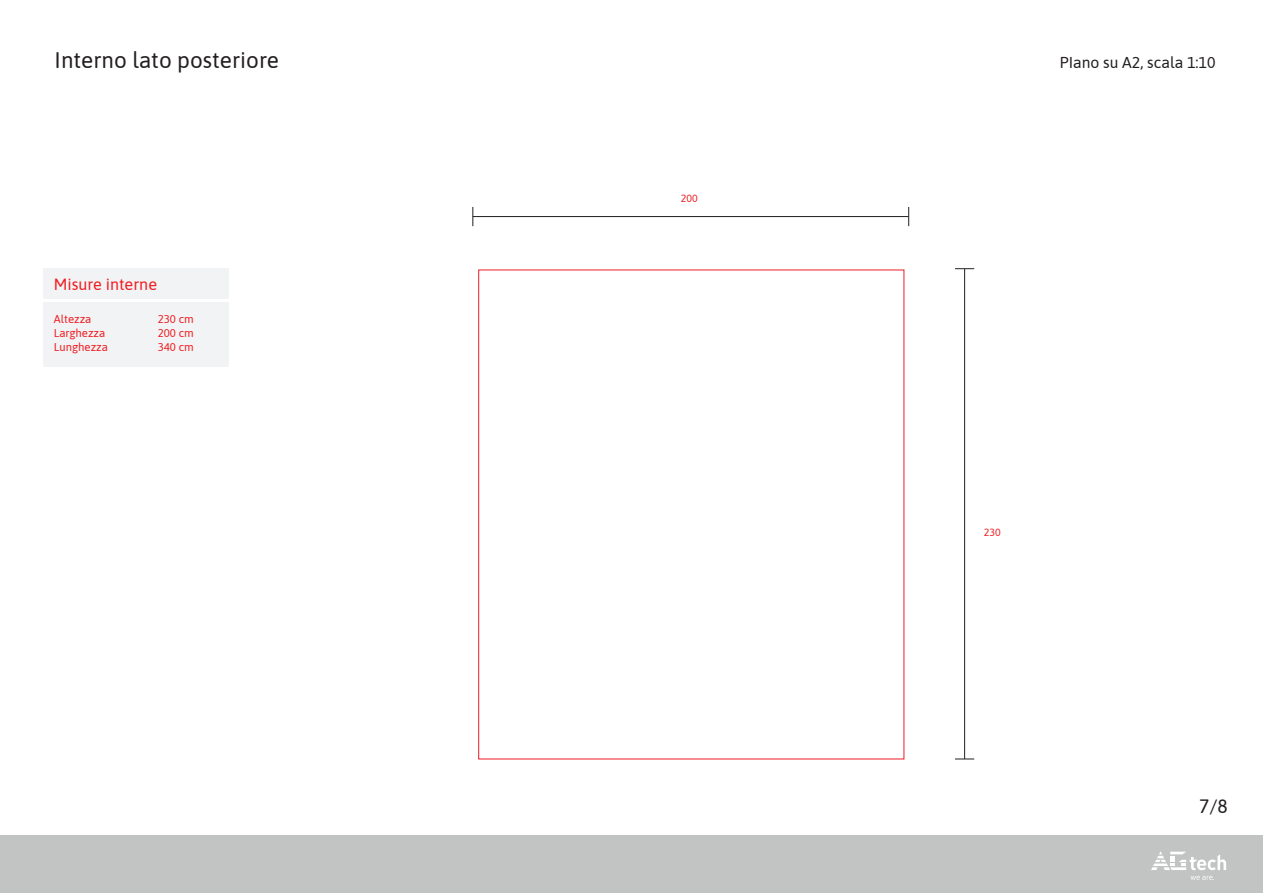
<style>
.page{position:relative;width:1263px;height:893px;background:#fff}
.page>*{position:absolute;margin:0;border:0;box-sizing:border-box;transform-origin:0 0}
.t1{font:22.5px "Asap";color:#231f20}
.t2{font:19.27px "Asap";color:#231f20}
.t3{font:16.2px "Asap";color:#ee1d23}
.t4{font:15.75px "Asap";color:#231f20}
.t5{font:11.32px "Asap";color:#ee1d23}
.t6{font:10.5px "Asap";color:#ee1d23}
</style>
<div class="page">
<div style="left:0;top:836px;width:1263px;height:57px;background:#c2c3c3"></div>
<svg style="left:1190px;top:876px;width:24px;height:4px"></svg>
<svg style="left:1151px;top:851px;width:75px;height:19px"></svg>
<div style="left:43px;top:269px;width:186px;height:30px;background:#f2f3f4"></div>
<div style="left:43px;top:302px;width:186px;height:65px;background:#f2f3f4"></div>
<svg style="left:473px;top:207px;width:1px;height:19px"></svg>
<svg style="left:908px;top:207px;width:1px;height:19px"></svg>
<hr style="left:473px;top:216px;width:436px;height:1px;background:#231f20">
<svg style="left:955px;top:268px;width:19px;height:1px"></svg>
<svg style="left:955px;top:759px;width:19px;height:1px"></svg>
<hr style="left:964px;top:269px;width:1px;height:490px;background:#231f20">
<h1 class="t1" style="left:55px;top:44px;width:226px">Interno lato posteriore</h1>
<h3 class="t4" style="left:1060px;top:51px;width:157px">PIano su A2, scala 1:10</h3>
<h3 class="t3" style="left:54px;top:273px;width:105px">Misure interne</h3>
<p class="t5" style="left:54px;top:311px;width:39px">Altezza</p>
<p class="t5" style="left:158px;top:311px;width:38px">230 cm</p>
<p class="t5" style="left:54px;top:325px;width:53px">Larghezza</p>
<p class="t5" style="left:158px;top:325px;width:38px">200 cm</p>
<p class="t5" style="left:54px;top:339px;width:56px">Lunghezza</p>
<p class="t5" style="left:158px;top:339px;width:38px">340 cm</p>
<p class="t6" style="left:681px;top:191px;width:18px">200</p>
<p class="t6" style="left:984px;top:525px;width:18px">230</p>
<h2 class="t2" style="left:1199px;top:792px;width:30px">7/8</h2>
</div>
